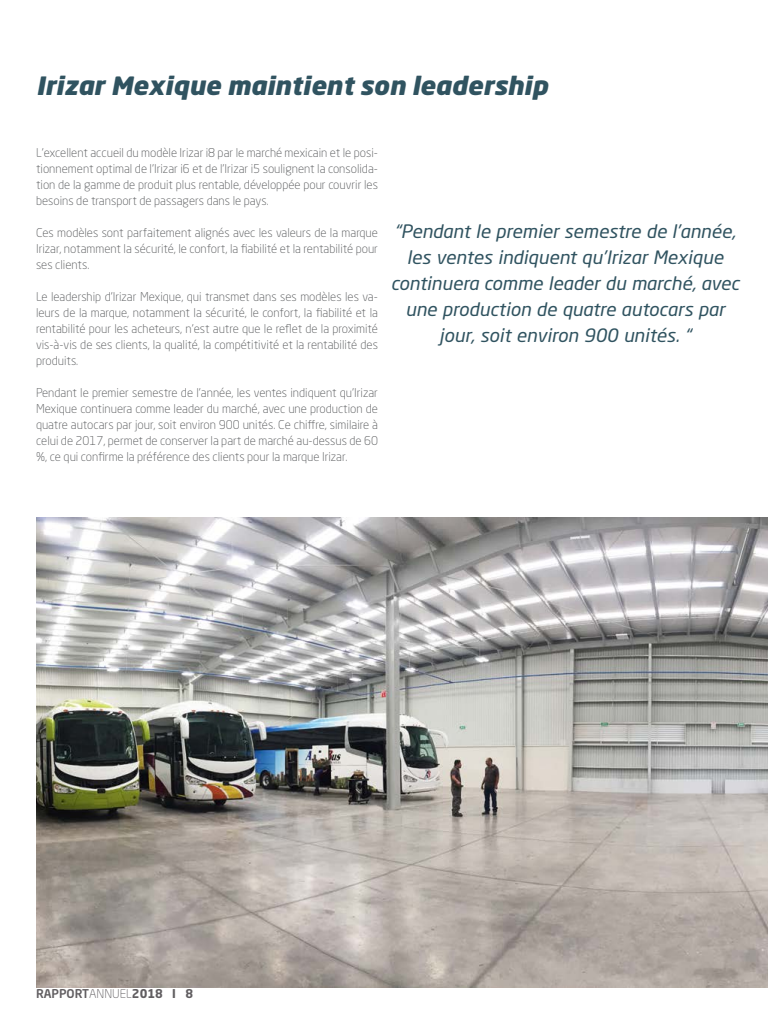
<style>
.page{position:relative;width:768px;height:1024px;background:#fff}
.page>*{position:absolute;margin:0;border:0;box-sizing:border-box;transform-origin:0 0}
.t1{font:italic 900 25px "Neo Sans Std";color:#305360;scale:1.04 1}
.t2{font:italic 18.2px/26px "Neo Sans Std";color:#305360;text-align:center;scale:1.04 1}
.t3{font:300 12px/16px "Neo Sans Std";color:#56585a;text-align:justify}
.t4{font:500 12px "Neo Sans Std";color:#615e61}
.s1{font-weight:300}
.s2{font-weight:700}
</style>
<div class="page">
<img style="left:36px;top:518px;width:732px;height:470px">
<h1 class="t1" style="left:36px;top:69px;width:493px">Irizar Mexique maintient son leadership</h1>
<p class="t3" style="left:36px;top:144px;width:343px">L’excellent accueil du modèle Irizar i8 par le marché mexicain et le posi&shy;tionnement optimal de l’Irizar i6 et de l’Irizar i5 soulignent la consolida&shy;tion de la gamme de produit plus rentable, développée pour couvrir les besoins de transport de passagers dans le pays.</p>
<p class="t3" style="left:36px;top:224px;width:343px">Ces modèles sont parfaitement alignés avec les valeurs de la marque Irizar, notamment la sécurité, le confort, la fiabilité et la rentabilité pour ses clients.</p>
<p class="t3" style="left:36px;top:288px;width:343px">Le leadership d’Irizar Mexique, qui transmet dans ses modèles les va&shy;leurs de la marque, notamment la sécurité, le confort, la fiabilité et la rentabilité pour les acheteurs, n’est autre que le reflet de la proximité vis-à-vis de ses clients, la qualité, la compétitivité et la rentabilité des produits.</p>
<p class="t3" style="left:36px;top:384px;width:343px">Pendant le premier semestre de l’année, les ventes indiquent qu’Irizar Mexique continuera comme leader du marché, avec une production de quatre autocars par jour, soit environ 900 unités. Ce chiffre, similaire à celui de 2017, permet de conserver la part de marché au-dessus de 60 %, ce qui confirme la préférence des clients pour la marque Irizar.</p>
<h2 class="t2" style="left:391px;top:218px;width:336px">“Pendant le premier semestre de l’année, les ventes indiquent qu’Irizar Mexique continuera comme leader du marché, avec une production de quatre autocars par jour, soit environ 900 unités. “</h2>
<p class="t4" style="left:36px;top:985px;width:159px">RAPPORT<span class="s1">ANNUEL</span><span class="s2">2018 I 8</span></p>
</div>
